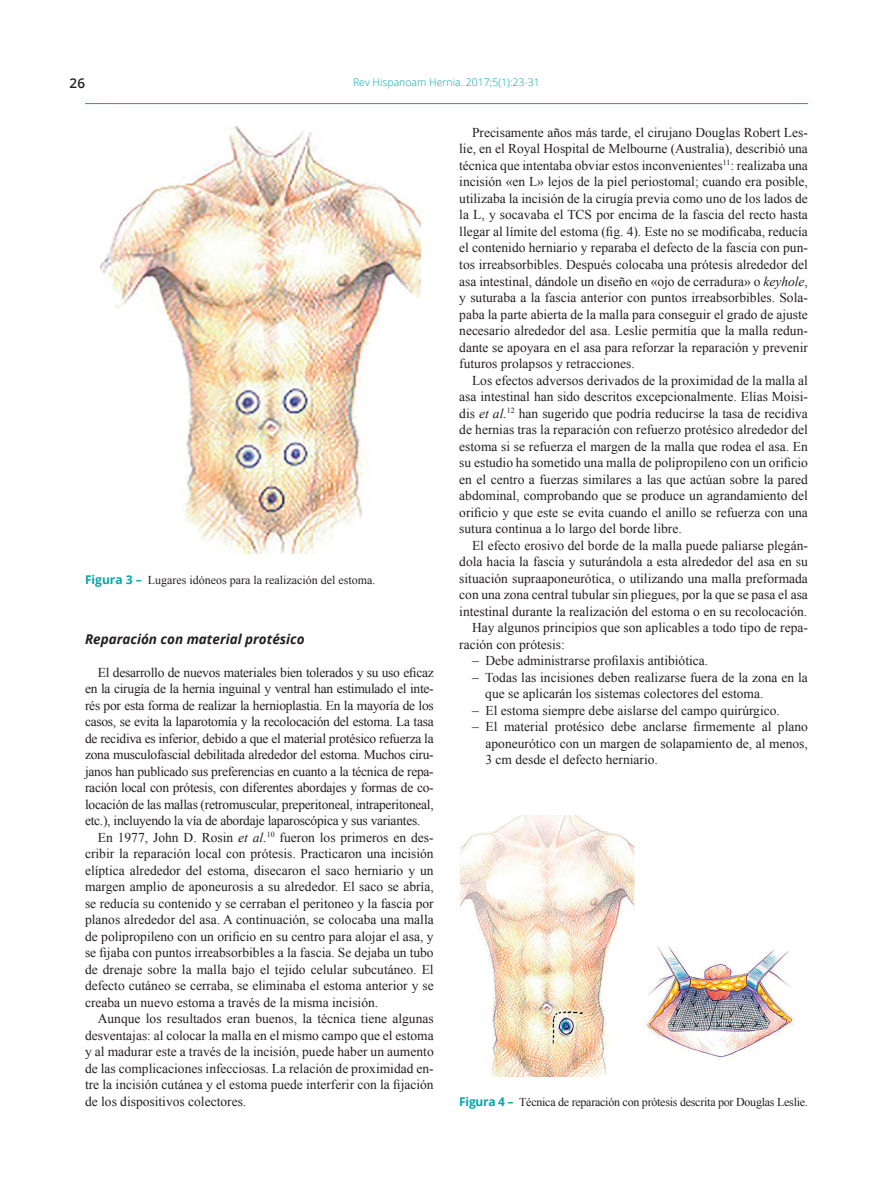
<style>
.page{position:relative;width:893px;height:1191px;background:#fff}
.page>*{position:absolute;margin:0;border:0;box-sizing:border-box;transform-origin:0 0}
.t1{font:13.5px/16.5px "Times New Roman";color:#231f20;text-align:justify}
.t2{font:13.5px "Times New Roman";letter-spacing:-.02em;color:#231f20}
.t3{font:italic 700 13.5px "Open Sans";color:#231f20}
.t4{font:600 13.5px "Open Sans";color:#231f20}
.t5{font:12px "Times New Roman";letter-spacing:-.02em;color:#231f20}
.t6{font:12px "Times New Roman";color:#231f20}
.t7{font:300 10.5px "Open Sans";color:#00a5aa}
.s1{font-family:"Open Sans";font-weight:700;color:#00a5aa}
.s2{font-style:italic}
</style>
<div class="page">
<hr style="left:85px;top:103px;width:723px;height:1px;background:#00a5aa">
<img style="left:100px;top:127px;width:320px;height:427px">
<img style="left:461px;top:816px;width:334px;height:260px">
<p class="t4" style="left:70px;top:74px;width:17px">26</p>
<p class="t7" style="left:353px;top:75px;width:188px">Rev Hispanoam Hernia. 2017;5(1):23-31</p>
<p class="t6" style="left:85px;top:572px;width:292px"><span class="s1">Figura 3 –</span> Lugares idóneos para la realización del estoma.</p>
<p class="t3" style="left:85px;top:629px;width:221px">Reparación con material protésico</p>
<p class="t2" style="left:98px;top:663px;width:337px">El desarrollo de nuevos materiales bien tolerados y su uso eficaz</p>
<p class="t2" style="left:85px;top:679px;width:350px">en la cirugía de la hernia inguinal y ventral han estimulado el inte-</p>
<p class="t2" style="left:85px;top:696px;width:350px">rés por esta forma de realizar la hernioplastia. En la mayoría de los</p>
<p class="t2" style="left:85px;top:712px;width:350px">casos, se evita la laparotomía y la recolocación del estoma. La tasa</p>
<p class="t2" style="left:85px;top:729px;width:350px">de recidiva es inferior, debido a que el material protésico refuerza la</p>
<p class="t2" style="left:85px;top:745px;width:350px">zona musculofascial debilitada alrededor del estoma. Muchos ciru-</p>
<p class="t2" style="left:85px;top:762px;width:350px">janos han publicado sus preferencias en cuanto a la técnica de repa-</p>
<p class="t2" style="left:85px;top:778px;width:350px">ración local con prótesis, con diferentes abordajes y formas de co-</p>
<p class="t2" style="left:85px;top:795px;width:350px">locación de las mallas (retromuscular, preperitoneal, intraperitoneal,</p>
<p class="t2" style="left:85px;top:811px;width:337px">etc.), incluyendo la vía de abordaje laparoscópica y sus variantes.</p>
<p class="t1" style="left:98px;top:829px;width:337px">En 1977, John D. Rosin <span class="s2">et al.</span><sup>10</sup> fueron los primeros en des-</p>
<p class="t1" style="left:85px;top:845px;width:350px">cribir la reparación local con prótesis. Practicaron una incisión</p>
<p class="t1" style="left:85px;top:862px;width:350px">elíptica alrededor del estoma, disecaron el saco herniario y un</p>
<p class="t1" style="left:85px;top:878px;width:350px">margen amplio de aponeurosis a su alrededor. El saco se abría,</p>
<p class="t1" style="left:85px;top:895px;width:350px">se reducía su contenido y se cerraban el peritoneo y la fascia por</p>
<p class="t1" style="left:85px;top:911px;width:350px">planos alrededor del asa. A continuación, se colocaba una malla</p>
<p class="t1" style="left:85px;top:928px;width:350px">de polipropileno con un orificio en su centro para alojar el asa, y</p>
<p class="t1" style="left:85px;top:944px;width:350px">se fijaba con puntos irreabsorbibles a la fascia. Se dejaba un tubo</p>
<p class="t1" style="left:85px;top:961px;width:350px">de drenaje sobre la malla bajo el tejido celular subcutáneo. El</p>
<p class="t1" style="left:85px;top:977px;width:350px">defecto cutáneo se cerraba, se eliminaba el estoma anterior y se</p>
<p class="t1" style="left:85px;top:994px;width:295px">creaba un nuevo estoma a través de la misma incisión.</p>
<p class="t1" style="left:98px;top:1010px;width:337px">Aunque los resultados eran buenos, la técnica tiene algunas</p>
<p class="t1" style="left:85px;top:1027px;width:350px">desventajas: al colocar la malla en el mismo campo que el estoma</p>
<p class="t1" style="left:85px;top:1043px;width:350px">y al madurar este a través de la incisión, puede haber un aumento</p>
<p class="t1" style="left:85px;top:1059px;width:350px">de las complicaciones infecciosas. La relación de proximidad en-</p>
<p class="t1" style="left:85px;top:1076px;width:350px">tre la incisión cutánea y el estoma puede interferir con la fijación</p>
<p class="t1" style="left:85px;top:1092px;width:163px">de los dispositivos colectores.</p>
<p class="t1" style="left:459px;top:124px;width:350px;text-indent:13px">Precisamente años más tarde, el cirujano Douglas Robert Les&shy;lie, en el Royal Hospital de Melbourne (Australia), describió una técnica que intentaba obviar estos inconvenientes<sup>11</sup>: realizaba una incisión «en L» lejos de la piel periostomal; cuando era posible, utilizaba la incisión de la cirugía previa como uno de los lados de la L, y socavaba el TCS por encima de la fascia del recto hasta llegar al límite del estoma (fig. 4). Este no se modificaba, reducía el contenido herniario y reparaba el defecto de la fascia con pun&shy;tos irreabsorbibles. Después colocaba una prótesis alrededor del asa intestinal, dándole un diseño en «ojo de cerradura» o <span class="s2">keyhole</span>, y suturaba a la fascia anterior con puntos irreabsorbibles. Sola&shy;paba la parte abierta de la malla para conseguir el grado de ajuste necesario alrededor del asa. Leslie permitía que la malla redun&shy;dante se apoyara en el asa para reforzar la reparación y prevenir futuros prolapsos y retracciones.</p>
<p class="t1" style="left:459px;top:371px;width:350px;text-indent:13px">Los efectos adversos derivados de la proximidad de la malla al asa intestinal han sido descritos excepcionalmente. Elías Moisi&shy;dis <span class="s2">et al.</span><sup>12</sup> han sugerido que podría reducirse la tasa de recidiva de hernias tras la reparación con refuerzo protésico alrededor del estoma si se refuerza el margen de la malla que rodea el asa. En su estudio ha sometido una malla de polipropileno con un orificio en el centro a fuerzas similares a las que actúan sobre la pared abdominal, comprobando que se produce un agrandamiento del orificio y que este se evita cuando el anillo se refuerza con una sutura continua a lo largo del borde libre.</p>
<p class="t1" style="left:472px;top:536px;width:337px">El efecto erosivo del borde de la malla puede paliarse plegán-</p>
<p class="t1" style="left:459px;top:553px;width:350px">dola hacia la fascia y suturándola a esta alrededor del asa en su</p>
<p class="t1" style="left:459px;top:569px;width:350px">situación supraaponeurótica, o utilizando una malla preformada</p>
<p class="t1" style="left:459px;top:586px;width:350px">con una zona central tubular sin pliegues, por la que se pasa el asa</p>
<p class="t1" style="left:459px;top:602px;width:349px">intestinal durante la realización del estoma o en su recolocación.</p>
<p class="t1" style="left:472px;top:619px;width:337px">Hay algunos principios que son aplicables a todo tipo de repa-</p>
<p class="t1" style="left:459px;top:635px;width:107px">ración con prótesis:</p>
<p class="t1" style="left:472px;top:652px;width:238px">– Debe administrarse profilaxis antibiótica.</p>
<p class="t1" style="left:485px;top:668px;width:324px;text-indent:-13px">– Todas las incisiones deben realizarse fuera de la zona en la que se aplicarán los sistemas colectores del estoma.</p>
<p class="t1" style="left:472px;top:701px;width:309px">– El estoma siempre debe aislarse del campo quirúrgico.</p>
<p class="t1" style="left:485px;top:718px;width:324px;text-indent:-14px">– El material protésico debe anclarse firmemente al plano aponeurótico con un margen de solapamiento de, al menos, 3 cm desde el defecto herniario.</p>
<p class="t5" style="left:459px;top:1093px;width:350px"><span class="s1">Figura 4 –</span> Técnica de reparación con prótesis descrita por Douglas Leslie.</p>
</div>
